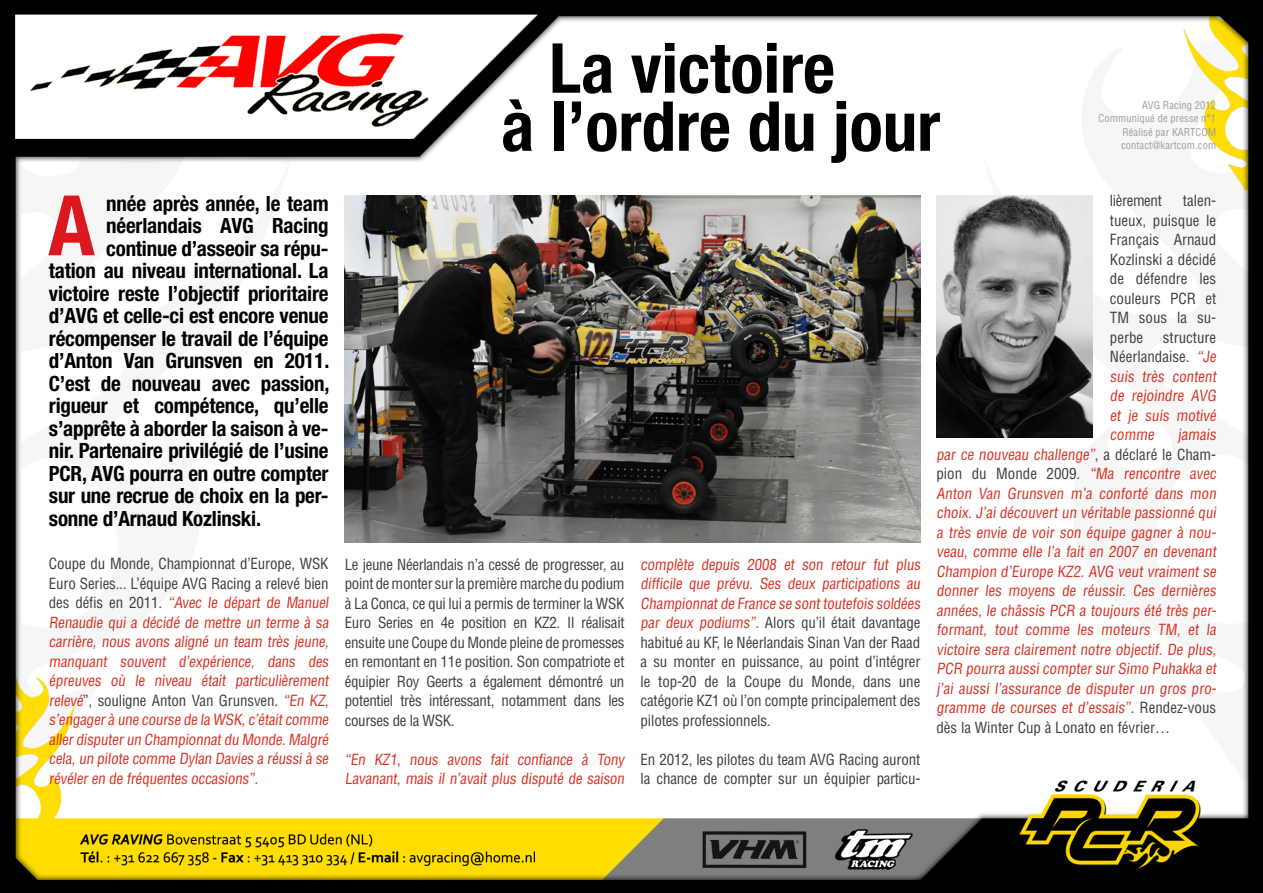
<style>
.page{position:relative;width:1263px;height:893px;background:#fff}
.page>*{position:absolute;margin:0;border:0;box-sizing:border-box;transform-origin:0 0}
.t1{font:700 condensed 83.55px "Helvetica Neue LT Std";color:#da181d}
.t2{font:700 condensed 69px "Helvetica Neue LT Std";color:#000}
.t3{font:700 condensed 21px "Helvetica Neue LT Std";letter-spacing:-.01em;color:#000}
.t4{font:condensed 15px/19.5px "Helvetica LT Std";letter-spacing:-.01em;color:#da2f21}
.t5{font:condensed 15px/19.5px "Helvetica LT Std";letter-spacing:-.01em;color:#3e3d40;text-align:justify}
.t6{font:condensed 10.5px "Helvetica LT Std";letter-spacing:.01em;color:#9c9e9f}
.s1{color:#3e3d40}
.s2{color:#da2f21}
</style>
<div class="page">
<img style="left:0;top:0;width:1263px;height:893px">
<img style="left:345px;top:196px;width:575px;height:346px">
<img style="left:936px;top:196px;width:157px;height:242px">
<p class="t2" style="left:549px;top:26px;width:287px">La victoire</p>
<p class="t2" style="left:501px;top:84px;width:441px">à l’ordre du jour</p>
<p class="t6" style="left:1142px;top:98px;width:75px">AVG Racing 2012</p>
<p class="t6" style="left:1098px;top:112px;width:119px">Communiqué de presse n°1</p>
<p class="t6" style="left:1122px;top:125px;width:95px">Réalisé par KARTCOM</p>
<p class="t6" style="left:1121px;top:139px;width:97px">contact@kartcom.com</p>
<p class="t3" style="left:106px;top:190px;width:224px">nnée après année, le team</p>
<p class="t3" style="left:106px;top:213px;width:224px">néerlandais AVG Racing</p>
<p class="t3" style="left:106px;top:235px;width:224px">continue d’asseoir sa répu-</p>
<p class="t3" style="left:49px;top:258px;width:281px">tation au niveau international. La</p>
<p class="t3" style="left:49px;top:280px;width:281px">victoire reste l’objectif prioritaire</p>
<p class="t3" style="left:49px;top:303px;width:281px">d’AVG et celle-ci est encore venue</p>
<p class="t3" style="left:49px;top:325px;width:281px">récompenser le travail de l’équipe</p>
<p class="t3" style="left:49px;top:348px;width:282px">d’Anton Van Grunsven en 2011.</p>
<p class="t3" style="left:49px;top:370px;width:282px">C’est de nouveau avec passion,</p>
<p class="t3" style="left:49px;top:393px;width:281px">rigueur et compétence, qu’elle</p>
<p class="t3" style="left:49px;top:415px;width:281px">s’apprête à aborder la saison à ve-</p>
<p class="t3" style="left:49px;top:438px;width:281px">nir. Partenaire privilégié de l’usine</p>
<p class="t3" style="left:49px;top:460px;width:281px">PCR, AVG pourra en outre compter</p>
<p class="t3" style="left:49px;top:483px;width:281px">sur une recrue de choix en la per-</p>
<p class="t3" style="left:49px;top:505px;width:214px">sonne d’Arnaud Kozlinski.</p>
<p class="t4" style="left:49px;top:554px;width:284px"><span class="s1">Coupe du Monde, Championnat d’Europe, WSK Euro Series... L’équipe AVG Racing a relevé bien des défis en 2011.</span> “Avec le départ de Manuel Renaudie qui a décidé de mettre un terme à sa carrière, nous avons aligné un team très jeune, manquant souvent d’expérience, dans des épreuves où le niveau était particulièrement relevé<span class="s1">”, souligne Anton Van Grunsven.</span> “En KZ, s’engager à une course de la WSK,c’étaitcomme aller disputer un Championnatdu Monde.Malgré cela, un pilote comme Dylan Davies a réussi à se révéler en de fréquentes occasions”.</p>
<p class="t5" style="left:345px;top:555px;width:281px">Le jeune Néerlandais n’a cessé de progresser, au point de monter sur la première marche du podium à La Conca, ce qui lui a permis de terminer la WSK Euro Series en 4e position en KZ2. Il réalisait ensuite une Coupe du Monde pleine de promesses en remontant en 11e position. Son compatriote et équipier Roy Geerts a également démontré un potentiel très intéressant, notamment dans les courses de la WSK.</p>
<p class="t1" style="left:48px;top:175px;width:48px">A</p>
<p class="t4" style="left:345px;top:750px;width:284px">“En KZ1, nous avons fait confiance à Tony<br>Lavanant, mais il n’avait plus disputé de saison</p>
<p class="t5" style="left:641px;top:555px;width:283px;text-align:left"><span class="s2">complète depuis 2008 et son retour fut plus difficile que prévu. Ses deux participations au Championnatde France se sonttoutefois soldées par deux podiums”.</span> Alors qu’il était davantage habitué au KF, le Néerlandais Sinan Van der Raad a su monter en puissance, au point d’intégrer le top-20 de la Coupe du Monde, dans une catégorie KZ1 où l’on compte principalement des pilotes professionnels.</p>
<p class="t5" style="left:641px;top:750px;width:281px">En 2012, les pilotes du team AVG Racing auront la chance de compter sur un équipier particu-</p>
<p class="t5" style="left:1110px;top:191px;width:53px">lièrement</p>
<p class="t5" style="left:1110px;top:191px;width:108px;text-indent:73px">talen&shy;tueux, puisque le Français Arnaud Kozlinski a décidé de défendre les couleurs PCR et TM sous la su&shy;perbe</p>
<p class="t4" style="left:1110px;top:328px;width:110px;text-indent:53px"><span class="s1">structure<br>Néerlandaise.</span> “Je suis très content de rejoindre AVG et je suis motivé comme</p>
<p class="t4" style="left:936px;top:425px;width:284px;text-indent:241px">jamais par ce nouveau challenge”<span class="s1">, a déclaré le Cham&shy;pion du Monde 2009.</span> “Ma rencontre avec Anton Van Grunsven m’a conforté dans mon choix. J’ai découvert un véritable passionné qui a très envie de voir son équipe gagner à nou&shy;veau, comme elle l’a fait en 2007 en devenant Champion d’Europe KZ2. AVG veut vraiment se donner les moyens de réussir. Ces dernières années, le châssis PCR a toujours été très per&shy;formant, tout comme les moteurs TM, et la victoire sera clairement notre objectif. De plus, PCR pourra aussi compter sur Simo Puhakka et j’ai aussi l’assurance de disputer un gros pro&shy;gramme de courses et d’essais”<span class="s1">. Rendez-vous dès la Winter Cup à Lonato en février…</span></p>
</div>
